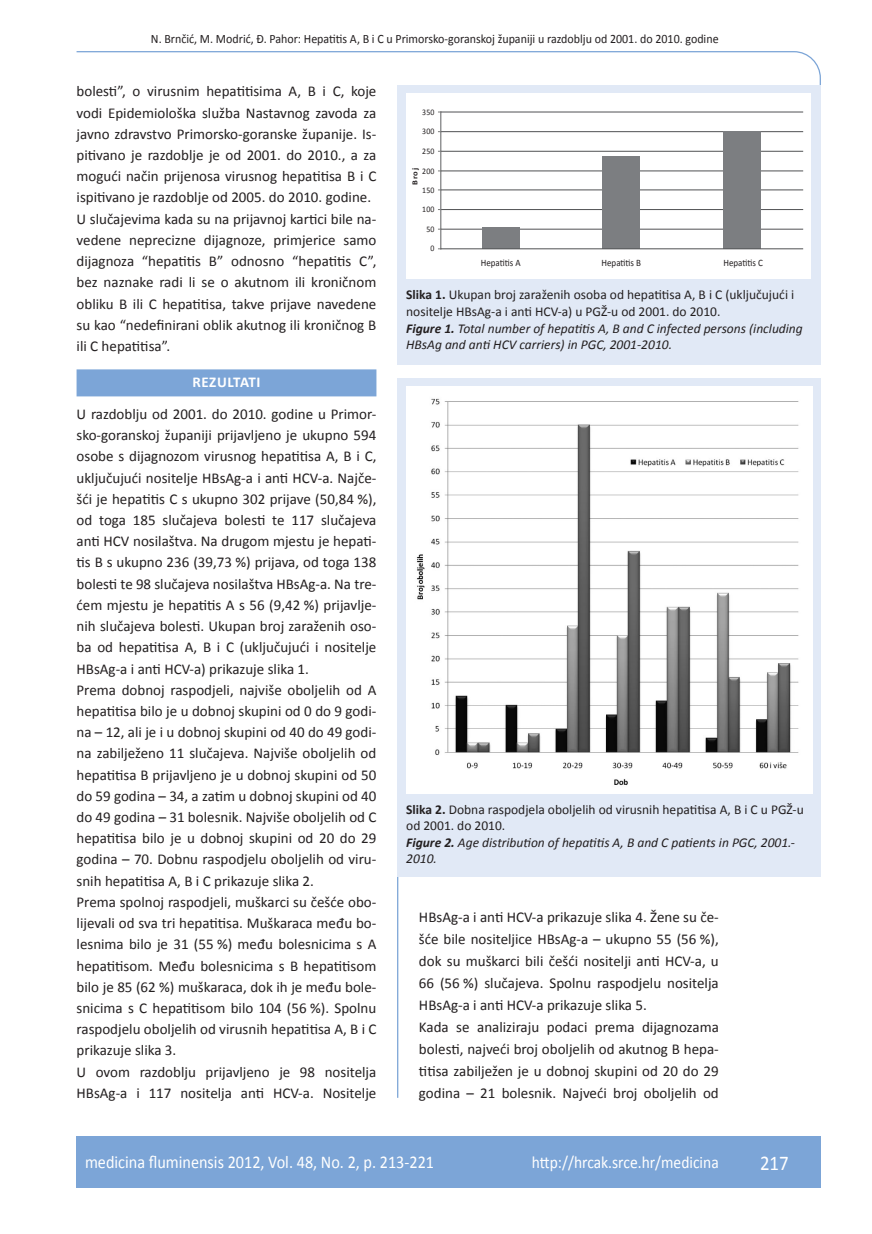
<style>
.page{position:relative;width:872px;height:1234px;background:#fff}
.page>*{position:absolute;margin:0;border:0;box-sizing:border-box;transform-origin:0 0}
.t1{font:21px "Calibri";color:#fff;scale:.9 1}
.t2{font:18px "Calibri";color:#fff;scale:.9 1}
.t3{font:17.25px "Calibri";color:#fff;scale:.9 1}
.osnovni_tekst{font:15px/21.1px "Calibri";color:#231f20;text-align:justify}
.naslov_ruler{font:700 15px "Calibri";letter-spacing:.035em;color:#fff}
.potpis_slika{font:13.5px/16.5px "Calibri";color:#231f20}
.glava{font:12.75px "Calibri";color:#231f20;scale:.94 1}
.t4{font:9.75px "Calibri";color:#231f20;scale:.92 1}
.t5{font:8.55px "Calibri";letter-spacing:.03em;color:#231f20;scale:.92 1}
.t6{font:700 7.8px "Calibri";color:#231f20;scale:1.09 1}
.s1{font-weight:700}
.s2{font-weight:700;font-style:italic}
.s3{font-style:italic}
</style>
<div class="page">
<svg style="left:76px;top:51px;width:745px;height:275px"></svg>
<hr style="left:397px;top:876px;width:1px;height:221px;background:#7ca5d7">
<div style="left:77px;top:1135px;width:744px;height:51px;background:#7ca5d7"></div>
<div style="left:77px;top:369px;width:299px;height:27px;background:#7ca5d7"></div>
<div style="left:398px;top:85px;width:423px;height:279px;background:#e1e9f6"></div>
<div style="left:408px;top:94px;width:400px;height:185px;background:#fff"></div>
<hr style="left:441px;top:229px;width:361px;height:1px;background:#57585a">
<hr style="left:441px;top:209px;width:361px;height:1px;background:#57585a">
<hr style="left:441px;top:190px;width:361px;height:1px;background:#57585a">
<hr style="left:441px;top:171px;width:361px;height:1px;background:#57585a">
<hr style="left:441px;top:151px;width:361px;height:1px;background:#57585a">
<hr style="left:441px;top:131px;width:361px;height:1px;background:#57585a">
<hr style="left:441px;top:112px;width:361px;height:1px;background:#57585a">
<div style="left:482px;top:227px;width:37px;height:22px;background:#7c7e81"></div>
<div style="left:603px;top:156px;width:37px;height:93px;background:#7c7e81"></div>
<div style="left:723px;top:131px;width:37px;height:118px;background:#7c7e81"></div>
<hr style="left:440px;top:112px;width:1px;height:137px;background:#57585a">
<hr style="left:441px;top:248px;width:361px;height:1px;background:#57585a">
<div style="left:398px;top:378px;width:423px;height:498px;background:#e1e9f6"></div>
<div style="left:406px;top:386px;width:407px;height:407px;background:#fff"></div>
<img style="left:417px;top:398px;width:382px;height:388px">
<p class="glava" style="left:151px;top:30px;width:605px">N. Brnčić, M. Modrić, Đ. Pahor: Hepatitis A, B i C u Primorsko-goranskoj županiji u razdoblju od 2001. do 2010. godine</p>
<p class="osnovni_tekst" style="left:77px;top:80px;width:301px">bolesti”, o virusnim hepatitisima A, B i C, koje vodi Epidemiološka služba Nastavnog zavoda za javno zdravstvo Primorsko-goranske županije. Is&shy;pitivano je razdoblje je od 2001. do 2010., a za mogući način prijenosa virusnog hepatitisa B i C ispitivano je razdoblje od 2005. do 2010. godine.</p>
<p class="osnovni_tekst" style="left:77px;top:207px;width:301px">U slučajevima kada su na prijavnoj kartici bile na&shy;vedene neprecizne dijagnoze, primjerice samo dijagnoza “hepatitis B” odnosno “hepatitis C”, bez naznake radi li se o akutnom ili kroničnom obliku B ili C hepatitisa, takve prijave navedene su kao “nedefinirani oblik akutnog ili kroničnog B ili C hepatitisa”.</p>
<p class="naslov_ruler" style="left:192px;top:372px;width:70px">REZULTATI</p>
<p class="osnovni_tekst" style="left:77px;top:402px;width:301px">U razdoblju od 2001. do 2010. godine u Primor&shy;sko-goranskoj županiji prijavljeno je ukupno 594 osobe s dijagnozom virusnog hepatitisa A, B i C, uključujući nositelje HBsAg-a i anti HCV-a. Najče&shy;šći je hepatitis C s ukupno 302 prijave (50,84 %), od toga 185 slučajeva bolesti te 117 slučajeva anti HCV nosilaštva. Na drugom mjestu je hepati&shy;tis B s ukupno 236 (39,73 %) prijava, od toga 138 bolesti te 98 slučajeva nosilaštva HBsAg-a. Na tre&shy;ćem mjestu je hepatitis A s 56 (9,42 %) prijavlje&shy;nih slučajeva bolesti. Ukupan broj zaraženih oso&shy;ba od hepatitisa A, B i C (uključujući i nositelje HBsAg-a i anti HCV-a) prikazuje slika 1.</p>
<p class="osnovni_tekst" style="left:77px;top:678px;width:301px">Prema dobnoj raspodjeli, najviše oboljelih od A hepatitisa bilo je u dobnoj skupini od 0 do 9 godi&shy;na – 12, ali je i u dobnoj skupini od 40 do 49 godi&shy;na zabilježeno 11 slučajeva. Najviše oboljelih od hepatitisa B prijavljeno je u dobnoj skupini od 50 do 59 godina – 34, a zatim u dobnoj skupini od 40 do 49 godina – 31 bolesnik. Najviše oboljelih od C hepatitisa bilo je u dobnoj skupini od 20 do 29 godina – 70. Dobnu raspodjelu oboljelih od viru&shy;snih hepatitisa A, B i C prikazuje slika 2.</p>
<p class="osnovni_tekst" style="left:77px;top:890px;width:301px">Prema spolnoj raspodjeli, muškarci su češće obo&shy;lijevali od sva tri hepatitisa. Muškaraca među bo&shy;lesnima bilo je 31 (55 %) među bolesnicima s A hepatitisom. Među bolesnicima s B hepatitisom bilo je 85 (62 %) muškaraca, dok ih je među bole&shy;snicima s C hepatitisom bilo 104 (56 %). Spolnu raspodjelu oboljelih od virusnih hepatitisa A, B i C prikazuje slika 3.</p>
<p class="osnovni_tekst" style="left:77px;top:1060px;width:301px">U ovom razdoblju prijavljeno je 98 nositelja<br>HBsAg-a i 117 nositelja anti HCV-a. Nositelje</p>
<p class="t5" style="left:422px;top:106px;width:15px">350</p>
<p class="t5" style="left:422px;top:126px;width:15px">300</p>
<p class="t5" style="left:422px;top:146px;width:15px">250</p>
<p class="t5" style="left:422px;top:165px;width:15px">200</p>
<p class="t6" style="left:410px;top:185px;width:17px;rotate:-90deg">Broj</p>
<p class="t5" style="left:422px;top:184px;width:15px">150</p>
<p class="t5" style="left:422px;top:204px;width:15px">100</p>
<p class="t5" style="left:426px;top:223px;width:10px">50</p>
<p class="t5" style="left:430px;top:243px;width:6px">0</p>
<p class="t4" style="left:481px;top:256px;width:45px">Hepatitis A</p>
<p class="t4" style="left:601px;top:256px;width:44px">Hepatitis B</p>
<p class="t4" style="left:723px;top:256px;width:44px">Hepatitis C</p>
<p class="potpis_slika" style="left:406px;top:286px;width:398px"><span class="s1">Slika 1.</span> Ukupan broj zaraženih osoba od hepatitisa A, B i C (uključujući i nositelje HBsAg-a i anti HCV-a) u PGŽ-u od 2001. do 2010.<br><span class="s2">Figure 1.</span> <span class="s3">Total number of hepatitis A, B and C infected persons (including HBsAg and anti HCV carriers) in PGC, 2001-2010.</span></p>
<p class="potpis_slika" style="left:406px;top:800px;width:399px"><span class="s1">Slika 2.</span> Dobna raspodjela oboljelih od virusnih hepatitisa A, B i C u PGŽ-u od 2001. do 2010.<br><span class="s2">Figure 2.</span> <span class="s3">Age distribution of hepatitis A, B and C patients in PGC, 2001.- 2010.</span></p>
<p class="osnovni_tekst" style="left:419px;top:904px;width:301px;line-height:22px">HBsAg-a i anti HCV-a prikazuje slika 4. Žene su če&shy;šće bile nositeljice HBsAg-a – ukupno 55 (56 %), dok su muškarci bili češći nositelji anti HCV-a, u 66 (56 %) slučajeva. Spolnu raspodjelu nositelja HBsAg-a i anti HCV-a prikazuje slika 5.</p>
<p class="osnovni_tekst" style="left:419px;top:1014px;width:301px;line-height:22px">Kada se analiziraju podaci prema dijagnozama bolesti, najveći broj oboljelih od akutnog B hepa&shy;titisa zabilježen je u dobnoj skupini od 20 do 29 godina – 21 bolesnik. Najveći broj oboljelih od</p>
<p class="t2" style="left:85px;top:1150px;width:389px">medicina fluminensis 2012, Vol. 48, No. 2, p. 213-221</p>
<p class="t3" style="left:532px;top:1151px;width:209px">http://hrcak.srce.hr/medicina</p>
<p class="t1" style="left:760px;top:1149px;width:33px">217</p>
</div>
